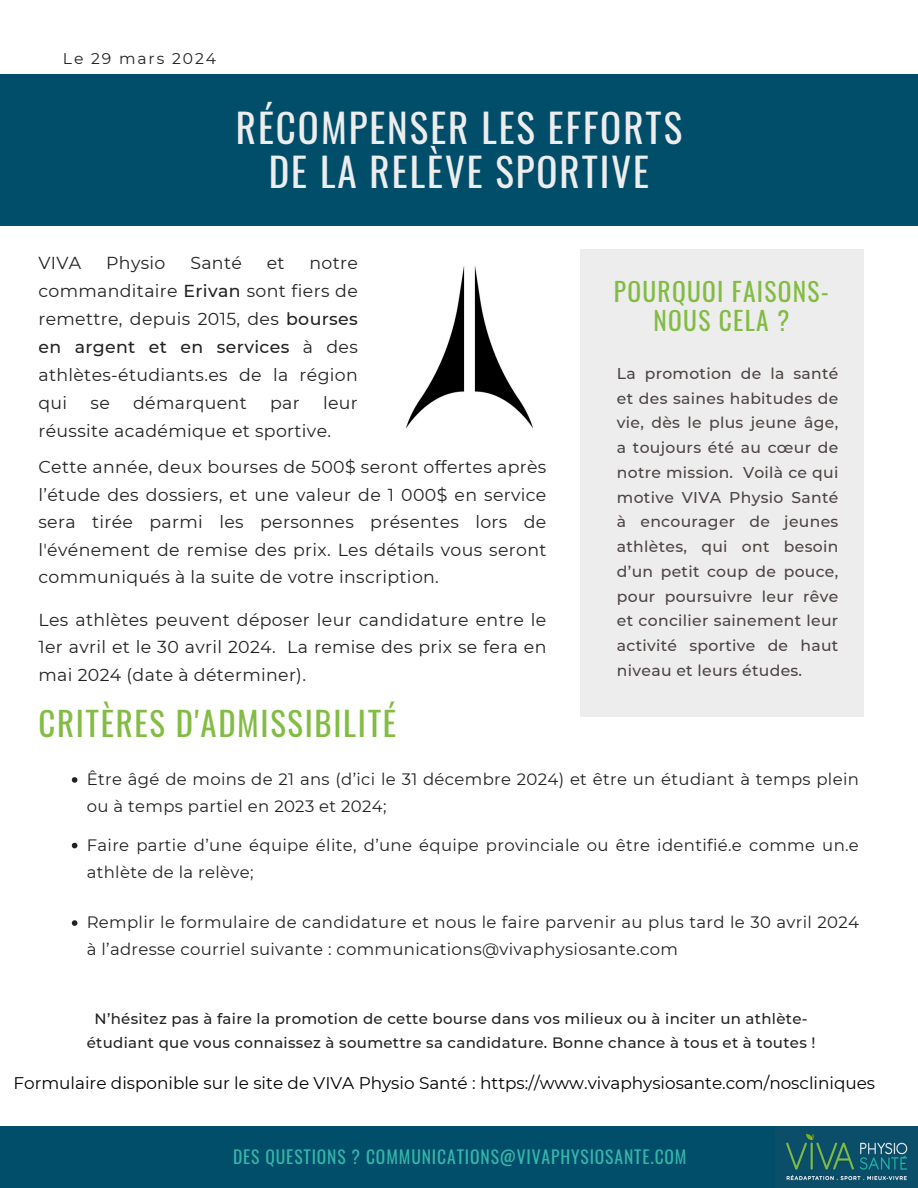
<style>
.page{position:relative;width:918px;height:1188px;background:#fff}
.page>*{position:absolute;margin:0;border:0;box-sizing:border-box;transform-origin:0 0}
.t1{font:39.15px/43.8px "Oswald";letter-spacing:.05em;color:#ededed;text-align:center}
.t2{font:32.85px "Oswald";letter-spacing:.05em;color:#82bc43}
.t3{font:25.5px/29.2px "Oswald";letter-spacing:.05em;color:#82bc43;text-align:center}
.t4{font:17.55px "Oswald";letter-spacing:.05em;color:#37b5aa}
.t5{font:17.4px/27.6px "Montserrat";letter-spacing:.02em;color:#222;text-align:justify}
.t6{font:16.8px "Montserrat";color:#000}
.t7{font:16.5px/26.8px "Montserrat";letter-spacing:.02em;color:#222}
.t8{font:500 15.6px/24.8px "Montserrat";letter-spacing:.02em;color:#4d4343;text-align:justify}
.t9{font:15.6px "Montserrat";letter-spacing:.12em;color:#222}
.t10{font:500 15px/23.7px "Montserrat";letter-spacing:.02em;color:#222;text-align:center}
.s1{font-weight:500}
</style>
<div class="page">
<div style="left:0;top:75px;width:918px;height:151px;background:#004e6a"></div>
<div style="left:0;top:1126px;width:918px;height:62px;background:#004e6a"></div>
<div style="left:580px;top:249px;width:283px;height:468px;background:#ededed"></div>
<img style="left:776px;top:1126px;width:141px;height:62px">
<img style="left:406px;top:266px;width:127px;height:163px">
<svg style="left:72px;top:777px;width:5px;height:6px"></svg>
<svg style="left:72px;top:843px;width:5px;height:5px"></svg>
<svg style="left:72px;top:920px;width:5px;height:6px"></svg>
<p class="t9" style="left:63px;top:48px;width:155px">Le 29 mars 2024</p>
<h6 class="t1" style="left:236px;top:105px;width:448px">RÉCOMPENSER LES EFFORTS<br>DE LA RELÈVE SPORTIVE</h6>
<p class="t5" style="left:38px;top:249px;width:44px">VIVA</p>
<p class="t5" style="left:106px;top:249px;width:61px">Physio</p>
<p class="t5" style="left:190px;top:249px;width:53px">Santé</p>
<p class="t5" style="left:267px;top:249px;width:19px">et</p>
<p class="t5" style="left:38px;top:248px;width:321px;line-height:28.2px;text-indent:271px">notre commanditaire <span class="s1">Erivan</span> sont fiers de remettre, depuis 2015, des <span class="s1">bourses en argent et en services</span> à des athlètes-étudiants.es de la région qui</p>
<p class="t3" style="left:614px;top:275px;width:217px">POURQUOI FAISONS-<br>NOUS CELA ?</p>
<p class="t8" style="left:617px;top:361px;width:223px">La promotion de la santé et des saines habitudes de vie, dès le plus jeune âge, a toujours été au cœur de notre mission. Voilà ce qui motive VIVA Physio Santé à encourager de jeunes athlètes, qui ont besoin d’un petit coup de pouce, pour poursuivre leur rêve et concilier sainement leur activité sportive de haut niveau et leurs études.</p>
<p class="t5" style="left:38px;top:389px;width:321px;line-height:28.2px;text-indent:285px">leur réussite académique et sportive.</p>
<p class="t5" style="left:91px;top:389px;width:21px">se</p>
<p class="t5" style="left:133px;top:389px;width:115px">démarquent</p>
<p class="t5" style="left:270px;top:389px;width:31px">par</p>
<h1 class="t5" style="left:38px;top:453px;width:510px">Cette année, deux bourses de 500$ seront offertes après l’étude des dossiers, et une valeur de 1 000$ en service sera tirée parmi les personnes présentes lors de l'événement de remise des prix. Les détails vous seront communiqués à la suite de votre inscription.</h1>
<h5 class="t5" style="left:38px;top:606px;width:510px">Les athlètes peuvent déposer leur candidature entre le 1er avril et le 30 avril 2024. La remise des prix se fera en mai 2024 (date à déterminer).</h5>
<p class="t2" style="left:38px;top:698px;width:359px">CRITÈRES D'ADMISSIBILITÉ</p>
<h5 class="t7" style="left:87px;top:766px;width:774px">Être âgé de moins de 21 ans (d’ici le 31 décembre 2024) et être un étudiant à temps plein ou à temps partiel en 2023 et 2024;</h5>
<h5 class="t7" style="left:87px;top:832px;width:774px">Faire partie d’une équipe élite, d’une équipe provinciale ou être identifié.e comme un.e athlète de la relève;</h5>
<h2 class="t7" style="left:87px;top:909px;width:774px">Remplir le formulaire de candidature et nous le faire parvenir au plus tard le 30 avril 2024 à l’adresse courriel suivante : communications@vivaphysiosante.com</h2>
<h3 class="t10" style="left:87px;top:1007px;width:730px">N’hésitez pas à faire la promotion de cette bourse dans vos milieux ou à inciter un athlète&shy;étudiant que vous connaissez à soumettre sa candidature. Bonne chance à tous et à toutes !</h3>
<h5 class="t6" style="left:13px;top:1073px;width:863px">Formulaire disponible sur le site de VIVA Physio Santé : https://www.vivaphysiosante.com/noscliniques</h5>
<h6 class="t4" style="left:233px;top:1143px;width:455px">DES QUESTIONS ? COMMUNICATIONS@VIVAPHYSIOSANTE.COM</h6>
</div>
